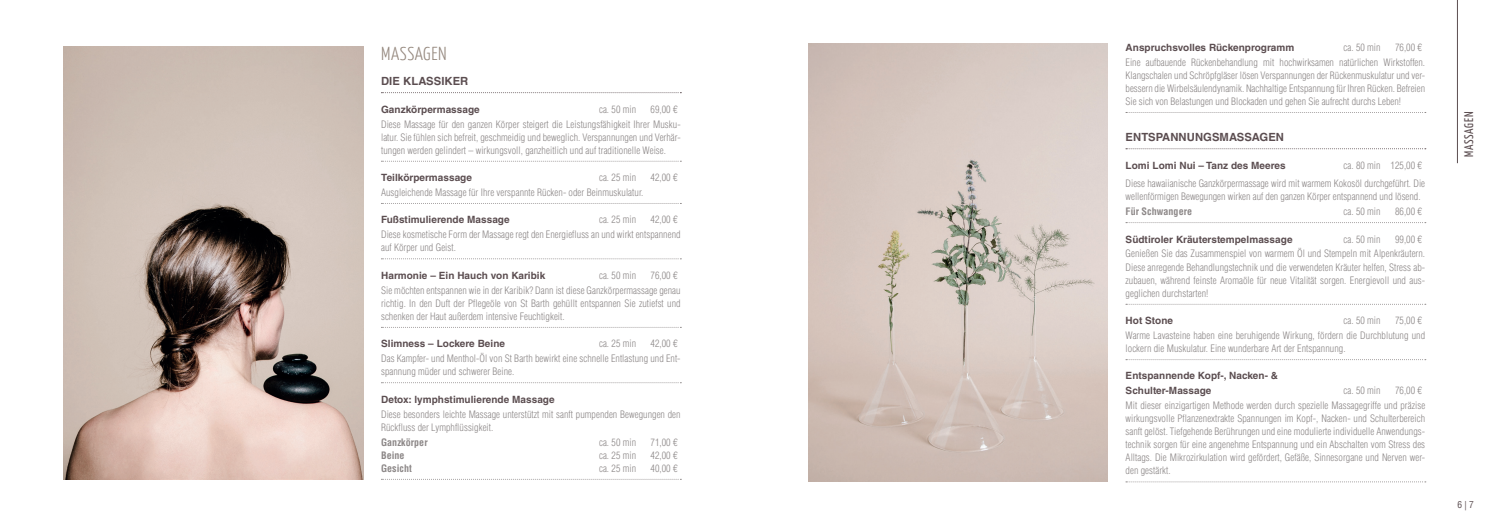
<style>
.page{position:relative;width:1489px;height:525px;background:#fff}
.page>*{position:absolute;margin:0;border:0;box-sizing:border-box;transform-origin:0 0}
.t1{font:300 18.75px "Yanone Kaffeesatz";letter-spacing:.03em;color:#94877d}
.t2{font:12.5px "Yanone Kaffeesatz";letter-spacing:.06em;color:#5b4d50}
.t3{font:700 11.25px "Helvetica LT Std";letter-spacing:.005em;color:#5b4d50}
.t4{font:300 condensed 10px/13.1px "Helvetica LT Std";letter-spacing:.005em;color:#8c8787}
.t5{font:700 10px/14.9px "Helvetica LT Std";letter-spacing:.005em;color:#5b4d50}
.t6{font:700 condensed 10px "Helvetica LT Std";letter-spacing:.005em;color:#8c8787}
.t7{font:condensed 9.38px "Helvetica LT Std";color:#5b4d50}
</style>
<div class="page">
<svg style="left:381px;top:92px;width:300px;height:1px"></svg>
<svg style="left:381px;top:161px;width:300px;height:1px"></svg>
<svg style="left:381px;top:203px;width:300px;height:1px"></svg>
<svg style="left:381px;top:258px;width:300px;height:1px"></svg>
<svg style="left:381px;top:327px;width:300px;height:1px"></svg>
<svg style="left:381px;top:382px;width:300px;height:1px"></svg>
<img style="left:64px;top:46px;width:299px;height:433px">
<svg style="left:1125px;top:112px;width:300px;height:1px"></svg>
<svg style="left:1125px;top:148px;width:300px;height:1px"></svg>
<svg style="left:1125px;top:222px;width:300px;height:1px"></svg>
<svg style="left:1125px;top:304px;width:300px;height:1px"></svg>
<svg style="left:1125px;top:359px;width:300px;height:1px"></svg>
<svg style="left:1125px;top:481px;width:300px;height:1px"></svg>
<img style="left:808px;top:44px;width:299px;height:437px">
<hr style="left:1456px;top:0;width:1px;height:163px;background:#5b4d50">
<h1 class="t1" style="left:381px;top:42px;width:67px">MASSAGEN</h1>
<p class="t3" style="left:381px;top:74px;width:89px">DIE KLASSIKER</p>
<p class="t5" style="left:381px;top:101px;width:100px">Ganzkörpermassage</p>
<p class="t4" style="left:599px;top:102px;width:39px">ca. 50 min</p>
<p class="t4" style="left:381px;top:101px;width:300px;line-height:14.9px;text-align:right">69,00 €<br>Diese Massage für den ganzen Körper steigert die Leistungsfähigkeit Ihrer Musku-</p>
<p class="t4" style="left:381px;top:130px;width:300px">latur. Sie fühlen sich befreit, geschmeidig und beweglich. Verspannungen und Verhär&shy;tungen werden gelindert – wirkungsvoll, ganzheitlich und auf traditionelle Weise.</p>
<p class="t5" style="left:381px;top:170px;width:92px">Teilkörpermassage</p>
<p class="t4" style="left:599px;top:171px;width:39px">ca. 25 min</p>
<p class="t4" style="left:650px;top:171px;width:28px">42,00 €</p>
<p class="t4" style="left:381px;top:186px;width:264px">Ausgleichende Massage für Ihre verspannte Rücken- oder Beinmuskulatur.</p>
<p class="t5" style="left:381px;top:212px;width:130px">Fußstimulierende Massage</p>
<p class="t4" style="left:599px;top:213px;width:39px">ca. 25 min</p>
<p class="t4" style="left:381px;top:212px;width:301px;line-height:14.9px;text-indent:269px">42,00 €<br>Diese kosmetische Form der Massage regt den Energiefluss an und wirkt entspannend</p>
<p class="t4" style="left:381px;top:241px;width:76px">auf Körper und Geist.</p>
<p class="t5" style="left:381px;top:267px;width:166px">Harmonie – Ein Hauch von Karibik</p>
<p class="t4" style="left:599px;top:268px;width:39px">ca. 50 min</p>
<p class="t4" style="left:381px;top:267px;width:301px;line-height:14.9px;text-indent:269px">76,00 €<br>Sie möchten entspannen wie in der Karibik? Dann ist diese Ganzkörpermassage genau</p>
<p class="t4" style="left:381px;top:296px;width:301px">richtig. In den Duft der Pflegeöle von St Barth gehüllt entspannen Sie zutiefst und schenken der Haut außerdem intensive Feuchtigkeit.</p>
<p class="t5" style="left:381px;top:336px;width:125px">Slimness – Lockere Beine</p>
<p class="t4" style="left:599px;top:337px;width:39px">ca. 25 min</p>
<p class="t4" style="left:381px;top:336px;width:301px;line-height:14.9px;text-indent:269px">42,00 €<br>Das Kampfer- und Menthol-Öl von St Barth bewirkt eine schnelle Entlastung und Ent-</p>
<p class="t4" style="left:381px;top:365px;width:135px">spannung müder und schwerer Beine.</p>
<p class="t5" style="left:381px;top:391px;width:175px">Detox: lymphstimulierende Massage</p>
<p class="t4" style="left:381px;top:407px;width:301px">Diese besonders leichte Massage unterstützt mit sanft pumpenden Bewegungen den<br>Rückfluss der Lymphflüssigkeit.</p>
<p class="t6" style="left:381px;top:435px;width:48px">Ganzkörper</p>
<p class="t4" style="left:599px;top:435px;width:39px">ca. 50 min</p>
<p class="t4" style="left:650px;top:435px;width:28px">71,00 €</p>
<p class="t6" style="left:381px;top:448px;width:25px">Beine</p>
<p class="t4" style="left:599px;top:448px;width:39px">ca. 25 min</p>
<p class="t4" style="left:650px;top:448px;width:28px">42,00 €</p>
<p class="t6" style="left:381px;top:461px;width:32px">Gesicht</p>
<p class="t4" style="left:599px;top:461px;width:39px">ca. 25 min</p>
<p class="t4" style="left:650px;top:461px;width:28px">40,00 €</p>
<p class="t5" style="left:1125px;top:40px;width:170px">Anspruchsvolles Rückenprogramm</p>
<p class="t4" style="left:1343px;top:40px;width:39px">ca. 50 min</p>
<p class="t4" style="left:1125px;top:40px;width:301px;line-height:14.9px;text-indent:269px">76,00 €<br>Eine aufbauende Rückenbehandlung mit hochwirksamen natürlichen Wirkstoffen.</p>
<p class="t4" style="left:1125px;top:68px;width:301px;text-align:justify">Klangschalen und Schröpfgläser lösen Verspannungen der Rückenmuskulatur und ver&shy;bessern die Wirbelsäulendynamik. Nachhaltige Entspannung für Ihren Rücken. Befreien Sie sich von Belastungen und Blockaden und gehen Sie aufrecht durchs Leben!</p>
<p class="t3" style="left:1125px;top:130px;width:160px">ENTSPANNUNGSMASSAGEN</p>
<p class="t5" style="left:1125px;top:157px;width:162px">Lomi Lomi Nui – Tanz des Meeres</p>
<p class="t4" style="left:1125px;top:156px;width:301px;line-height:18.5px;text-indent:218px">ca. 80 min 125,00 €<br>Diese hawaiianische Ganzkörpermassage wird mit warmem Kokosöl durchgeführt. Die</p>
<p class="t4" style="left:1125px;top:190px;width:296px">wellenförmigen Bewegungen wirken auf den ganzen Körper entspannend und lösend.</p>
<p class="t6" style="left:1125px;top:205px;width:68px">Für Schwangere</p>
<p class="t4" style="left:1343px;top:205px;width:39px">ca. 50 min</p>
<p class="t4" style="left:1394px;top:205px;width:28px">86,00 €</p>
<p class="t5" style="left:1125px;top:231px;width:168px">Südtiroler Kräuterstempelmassage</p>
<p class="t4" style="left:1343px;top:232px;width:39px">ca. 50 min</p>
<p class="t4" style="left:1125px;top:231px;width:301px;line-height:14.9px;text-indent:269px">99,00 €<br>Genießen Sie das Zusammenspiel von warmem Öl und Stempeln mit Alpenkräutern.</p>
<p class="t4" style="left:1125px;top:260px;width:301px;text-align:justify">Diese anregende Behandlungstechnik und die verwendeten Kräuter helfen, Stress ab&shy;zubauen, während feinste Aromaöle für neue Vitalität sorgen. Energievoll und aus&shy;geglichen durchstarten!</p>
<p class="t5" style="left:1125px;top:313px;width:49px">Hot Stone</p>
<p class="t4" style="left:1343px;top:314px;width:39px">ca. 50 min</p>
<p class="t4" style="left:1125px;top:313px;width:301px;line-height:14.9px;text-indent:269px">75,00 €<br>Warme Lavasteine haben eine beruhigende Wirkung, fördern die Durchblutung und</p>
<p class="t4" style="left:1125px;top:342px;width:221px">lockern die Muskulatur. Eine wunderbare Art der Entspannung.</p>
<p class="t5" style="left:1125px;top:367px;width:154px">Entspannende Kopf-, Nacken- &amp;<br>Schulter-Massage</p>
<p class="t4" style="left:1343px;top:383px;width:39px">ca. 50 min</p>
<p class="t4" style="left:1125px;top:382px;width:301px;line-height:14.9px;text-indent:269px">76,00 €<br>Mit dieser einzigartigen Methode werden durch spezielle Massagegriffe und präzise</p>
<p class="t4" style="left:1125px;top:411px;width:301px;text-align:justify">wirkungsvolle Pflanzenextrakte Spannungen im Kopf-, Nacken- und Schulterbereich sanft gelöst. Tiefgehende Berührungen und eine modulierte individuelle Anwendungs&shy;technik sorgen für eine angenehme Entspannung und ein Abschalten vom Stress des Alltags. Die Mikrozirkulation wird gefördert, Gefäße, Sinnesorgane und Nerven wer&shy;den gestärkt.</p>
<p class="t2" style="left:1460px;top:157px;width:47px;rotate:-90deg">MASSAGEN</p>
<p class="t7" style="left:1457px;top:498px;width:18px">6 | 7</p>
</div>
